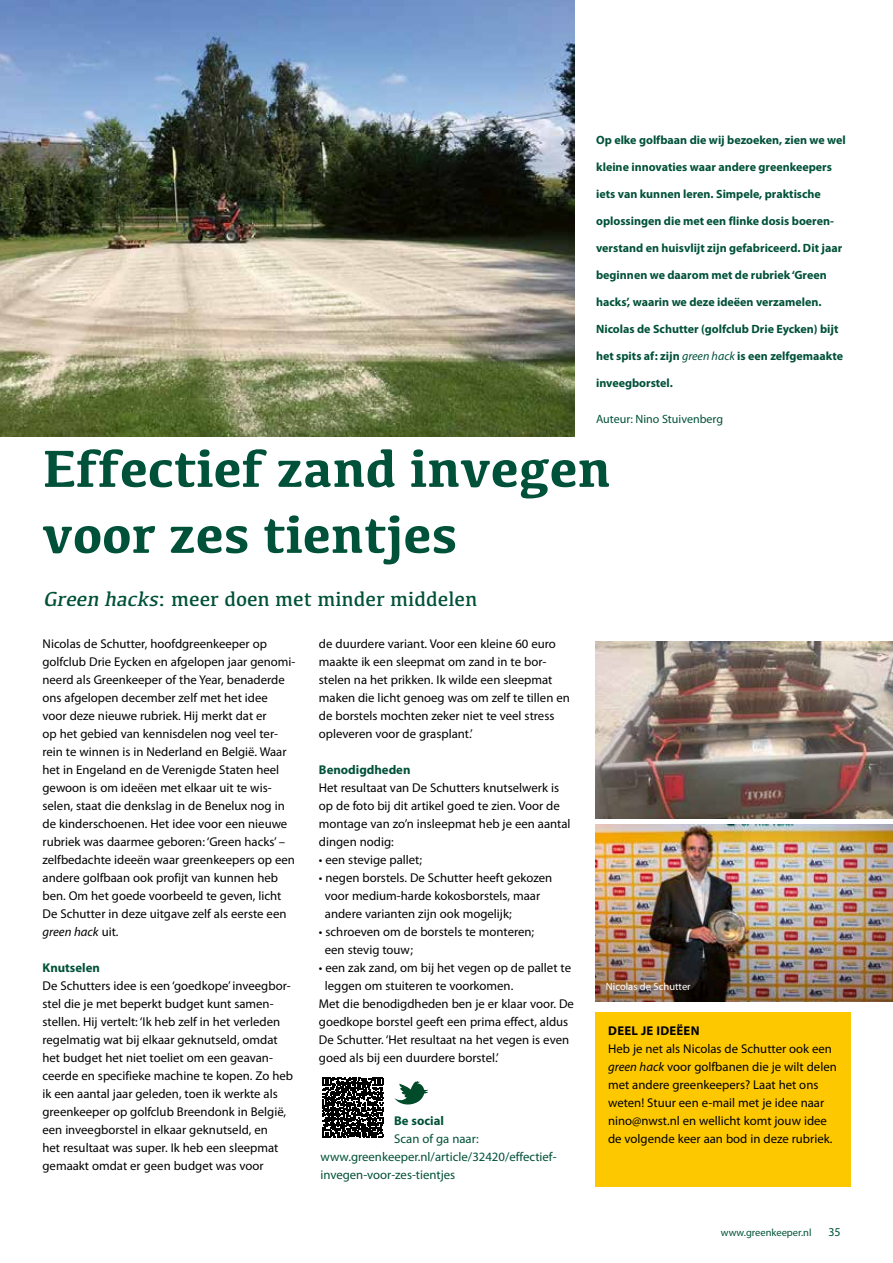
<style>
.page{position:relative;width:893px;height:1263px;background:#fff}
.page>*{position:absolute;margin:0;border:0;box-sizing:border-box;transform-origin:0 0}
.t1{font:700 54px/66px "Kefa";color:#005139}
.t2{font:21px "Kefa";color:#005139}
.t3{font:12.75px/18px "Myriad Pro";color:#000}
.t4{font:12.75px/18px "Myriad Pro";color:#005139}
.t5{font:700 12.75px "Myriad Pro";color:#005139}
.t6{font:700 12.75px "Myriad Pro";letter-spacing:.02em;color:#000}
.t7{font:700 12px "Myriad Pro";color:#005139}
.t8{font:12px "Myriad Pro";color:#005139}
.t9{font:10.5px "Myriad Pro";color:#005139}
.t10{font:10.5px "Myriad Pro";color:#fff}
.s1{font-weight:400;font-style:italic}
.s2{font-style:italic}
</style>
<div class="page">
<img style="left:0;top:0;width:574px;height:436px">
<div style="left:595px;top:1012px;width:255px;height:174px;background:#fec800"></div>
<img style="left:595px;top:641px;width:298px;height:177px">
<img style="left:595px;top:825px;width:298px;height:177px">
<svg style="left:322px;top:1077px;width:61px;height:61px"></svg>
<svg style="left:394px;top:1081px;width:34px;height:23px"></svg>
<p class="t7" style="left:596px;top:132px;width:251px">Op elke golfbaan die wij bezoeken, zien we wel</p>
<p class="t7" style="left:596px;top:159px;width:237px">kleine innovaties waar andere greenkeepers</p>
<p class="t7" style="left:596px;top:186px;width:226px">iets van kunnen leren. Simpele, praktische</p>
<p class="t7" style="left:596px;top:213px;width:239px">oplossingen die met een flinke dosis boeren-</p>
<p class="t7" style="left:596px;top:240px;width:248px">verstand en huisvlijt zijn gefabriceerd. Dit jaar</p>
<p class="t7" style="left:596px;top:267px;width:232px">beginnen we daarom met de rubriek ‘Green</p>
<p class="t7" style="left:596px;top:294px;width:227px">hacks’, waarin we deze ideëen verzamelen.</p>
<p class="t7" style="left:596px;top:321px;width:244px">Nicolas de Schutter (golfclub Drie Eycken) bijt</p>
<p class="t7" style="left:596px;top:348px;width:248px">het spits af: zijn <span class="s1">green hack</span> is een zelfgemaakte</p>
<p class="t7" style="left:596px;top:375px;width:78px">inveegborstel.</p>
<p class="t8" style="left:596px;top:412px;width:128px">Auteur: Nino Stuivenberg</p>
<h1 class="t1" style="left:43px;top:433px;width:570px">Effectief zand invegen voor zes tientjes</h1>
<h2 class="t2" style="left:43px;top:586px;width:436px"><span class="s2">Green hacks</span>: meer doen met minder middelen</h2>
<p class="t3" style="left:43px;top:635px;width:254px">Nicolas de Schutter, hoofdgreenkeeper op golfclub Drie Eycken en afgelopen jaar genomi&shy;neerd als Greenkeeper of the Year, benaderde ons afgelopen december zelf met het idee<br>voor deze nieuwe rubriek. Hij merkt dat er<br>op het gebied van kennisdelen nog veel ter&shy;rein te winnen is in Nederland en België. Waar het in Engeland en de Verenigde Staten heel gewoon is om ideëen met elkaar uit te wis&shy;selen, staat die denkslag in de Benelux nog in de kinderschoenen. Het idee voor een nieuwe rubriek was daarmee geboren: ‘Green hacks’ – zelfbedachte ideeën waar greenkeepers op een andere golfbaan ook profijt van kunnen heb ben. Om het goede voorbeeld te geven, licht De Schutter in deze uitgave zelf als eerste een <span class="s2">green hack</span> uit.</p>
<p class="t5" style="left:43px;top:959px;width:59px">Knutselen</p>
<p class="t3" style="left:43px;top:977px;width:252px">De Schutters idee is een ‘goedkope’ inveegbor&shy;stel die je met beperkt budget kunt samen&shy;stellen. Hij vertelt: ‘Ik heb zelf in het verleden regelmatig wat bij elkaar geknutseld, omdat het budget het niet toeliet om een geavan&shy;ceerde en specifieke machine te kopen. Zo heb ik een aantal jaar geleden, toen ik werkte als greenkeeper op golfclub Breendonk in België, een inveegborstel in elkaar geknutseld, en<br>het resultaat was super. Ik heb een sleepmat gemaakt omdat er geen budget was voor</p>
<p class="t3" style="left:319px;top:635px;width:252px">de duurdere variant. Voor een kleine 60 euro maakte ik een sleepmat om zand in te bor&shy;stelen na het prikken. Ik wilde een sleepmat maken die licht genoeg was om zelf te tillen en de borstels mochten zeker niet te veel stress opleveren voor de grasplant.’</p>
<p class="t5" style="left:319px;top:762px;width:93px">Benodigdheden</p>
<p class="t3" style="left:319px;top:779px;width:253px">Het resultaat van De Schutters knutselwerk is op de foto bij dit artikel goed te zien. Voor de montage van zo’n insleepmat heb je een aantal dingen nodig:</p>
<p class="t3" style="left:319px;top:851px;width:105px">• een stevige pallet;</p>
<p class="t3" style="left:325px;top:869px;width:229px;text-indent:-6px">• negen borstels. De Schutter heeft gekozen voor medium-harde kokosborstels, maar andere varianten zijn ook mogelijk;</p>
<p class="t3" style="left:325px;top:923px;width:211px;text-indent:-6px">• schroeven om de borstels te monteren; een stevig touw;</p>
<p class="t3" style="left:319px;top:959px;width:254px">• een zak zand, om bij het vegen op de pallet te</p>
<p class="t3" style="left:325px;top:977px;width:190px">leggen om stuiteren te voorkomen.</p>
<p class="t3" style="left:319px;top:995px;width:257px">Met die benodigdheden ben je er klaar voor. De</p>
<p class="t3" style="left:319px;top:1013px;width:251px">goedkope borstel geeft een prima effect, aldus</p>
<p class="t3" style="left:319px;top:1031px;width:252px">De Schutter. ‘Het resultaat na het vegen is even</p>
<p class="t3" style="left:319px;top:1049px;width:181px">goed als bij een duurdere borstel.’</p>
<p class="t5" style="left:394px;top:1112px;width:51px">Be social</p>
<p class="t4" style="left:320px;top:1130px;width:238px;text-indent:74px">Scan of ga naar: www.greenkeeper.nl/article/32420/effectief&shy;invegen-voor-zes-tientjes</p>
<p class="t10" style="left:606px;top:980px;width:86px">Nicolas de Schutter</p>
<p class="t6" style="left:608px;top:1022px;width:93px">DEEL JE IDEËEN</p>
<p class="t3" style="left:608px;top:1040px;width:230px">Heb je net als Nicolas de Schutter ook een <span class="s2">green hack</span> voor golfbanen die je wilt delen met andere greenkeepers? Laat het ons weten! Stuur een e-mail met je idee naar nino@nwst.nl en wellicht komt jouw idee de volgende keer aan bod in deze rubriek.</p>
<p class="t9" style="left:721px;top:1226px;width:92px">www.greenkeeper.nl</p>
<p class="t8" style="left:828px;top:1224px;width:14px">35</p>
</div>
